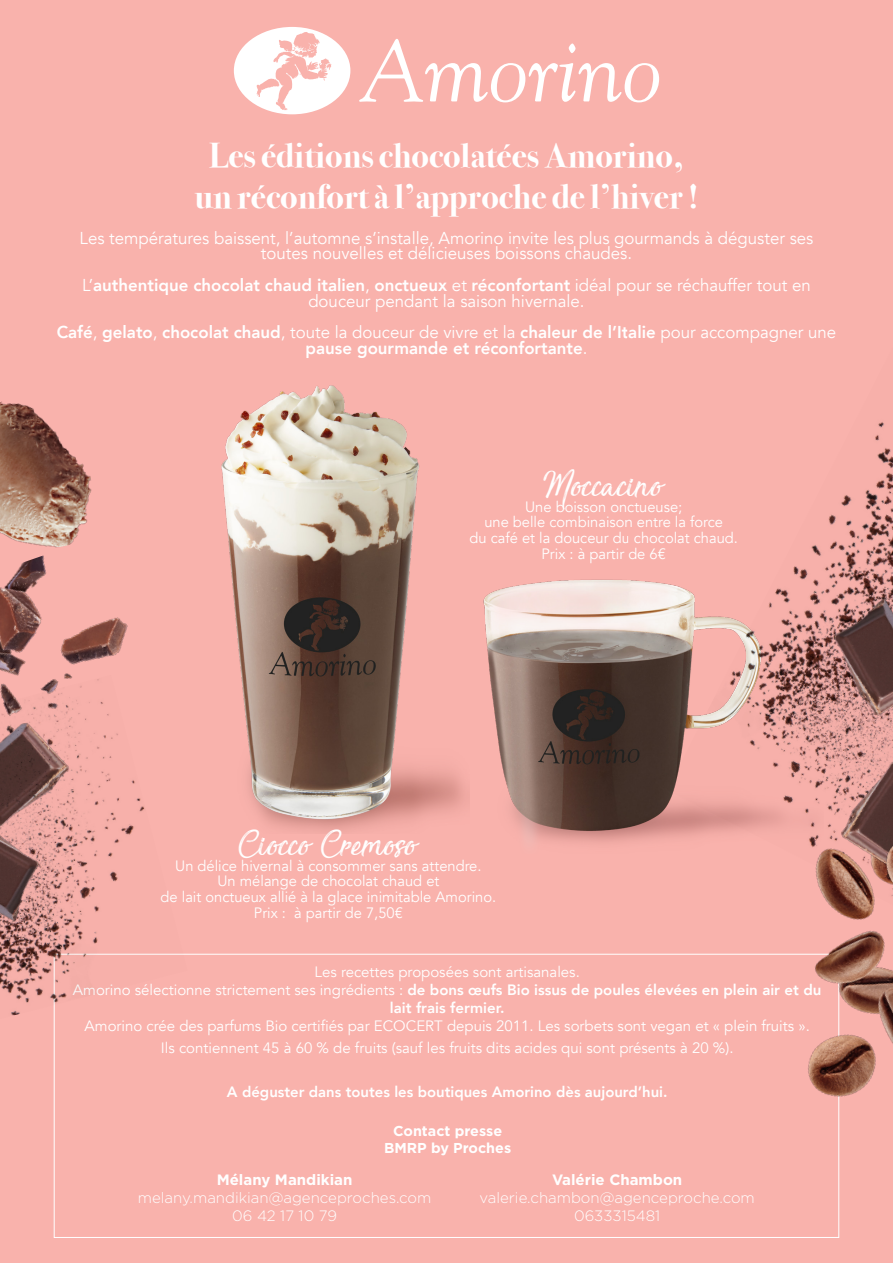
<style>
.page{position:relative;width:893px;height:1263px;background:#f9b2ac}
.page>*{position:absolute;margin:0;border:0;box-sizing:border-box;transform-origin:0 0}
.t1{font:47.1px "Sensations and Qualities";color:#fff}
.t2{font:700 34.5px "Bodoni Svty Two OSITCTT";color:#fff}
.t3{font:800 17.25px/15.8px "Avenir";color:#fff;text-align:center}
.t4{font:17.25px/15.8px "Avenir";color:#fff;text-align:center}
.t5{font:15px "Avenir";color:#fff}
.t6{font:800 15px/18px "Avenir";color:#fff;text-align:center}
.t7{font:300 15px "Gotham";color:#fff}
.t8{font:700 15px "Gotham";color:#fff}
.t9{font:700 14.4px "Gotham";color:#fff}
.s1{font-weight:400}
</style>
<div class="page">
<svg style="left:234px;top:27px;width:116px;height:87px"></svg>
<svg style="left:359px;top:39px;width:300px;height:63px"></svg>
<img style="left:221px;top:385px;width:240px;height:446px">
<img style="left:461px;top:579px;width:206px;height:263px">
<img style="left:0;top:524px;width:224px;height:307px">
<img style="left:0;top:401px;width:103px;height:158px">
<img style="left:667px;top:422px;width:226px;height:415px">
<img style="left:807px;top:579px;width:86px;height:128px">
<img style="left:775px;top:707px;width:118px;height:89px">
<img style="left:832px;top:745px;width:61px;height:51px">
<img style="left:725px;top:796px;width:168px;height:329px">
<img style="left:0;top:675px;width:187px;height:347px">
<img style="left:0;top:802px;width:71px;height:135px">
<p class="t2" style="left:209px;top:135px;width:476px">Les éditions chocolatées Amorino,</p>
<p class="t2" style="left:194px;top:176px;width:506px">un réconfort à l’approche de l’hiver !</p>
<p class="t4" style="left:80px;top:230px;width:735px">Les températures baissent, l’automne s’installe, Amorino invite les plus gourmands à déguster ses toutes nouvelles et délicieuses boissons chaudes.</p>
<p class="t3" style="left:82px;top:277px;width:730px"><span class="s1">L’</span>authentique chocolat chaud italien<span class="s1">,</span> onctueux <span class="s1">et</span> réconfortant <span class="s1">idéal pour se réchauffer tout en</span></p>
<p class="t4" style="left:308px;top:293px;width:278px">douceur pendant la saison hivernale.</p>
<p class="t3" style="left:57px;top:324px;width:781px">Café<span class="s1">,</span> gelato<span class="s1">,</span> chocolat chaud<span class="s1">, toute la douceur de vivre et la</span> chaleur de l’Italie <span class="s1">pour accompagner une </span>pause gourmande et réconfortante<span class="s1">.</span></p>
<p class="t1" style="left:543px;top:462px;width:122px">Moccacino</p>
<p class="t5" style="left:525px;top:497px;width:159px">Une boisson onctueuse;</p>
<p class="t5" style="left:484px;top:513px;width:240px">une belle combinaison entre la force</p>
<p class="t5" style="left:469px;top:529px;width:270px">du café et la douceur du chocolat chaud.</p>
<p class="t5" style="left:542px;top:545px;width:126px">Prix : à partir de 6€</p>
<p class="t1" style="left:239px;top:821px;width:181px">Ciocco Cremoso</p>
<p class="t5" style="left:175px;top:856px;width:308px">Un délice hivernal à consommer sans attendre.</p>
<p class="t5" style="left:217px;top:872px;width:223px">Un mélange de chocolat chaud et</p>
<p class="t5" style="left:161px;top:888px;width:337px">de lait onctueux allié à la glace inimitable Amorino.</p>
<p class="t5" style="left:254px;top:904px;width:150px">Prix : à partir de 7,50€</p>
<p class="t5" style="left:315px;top:962px;width:267px">Les recettes proposées sont artisanales.</p>
<p class="t6" style="left:73px;top:980px;width:750px"><span class="s1">Amorino sélectionne strictement ses ingrédients :</span> de bons œufs Bio issus de poules élevées en plein air et du lait frais fermier.</p>
<p class="t5" style="left:85px;top:1016px;width:727px">Amorino crée des parfums Bio certifiés par ECOCERT depuis 2011. Les sorbets sont vegan et « plein fruits ».</p>
<p class="t5" style="left:161px;top:1038px;width:574px">Ils contiennent 45 à 60 % de fruits (sauf les fruits dits acides qui sont présents à 20 %).</p>
<p class="t6" style="left:227px;top:1082px;width:442px">A déguster dans toutes les boutiques Amorino dès aujourd’hui.</p>
<p class="t9" style="left:393px;top:1121px;width:110px">Contact presse</p>
<p class="t9" style="left:384px;top:1138px;width:129px">BMRP by Proches</p>
<p class="t8" style="left:552px;top:1170px;width:132px">Valérie Chambon</p>
<p class="t7" style="left:479px;top:1188px;width:277px">valerie.chambon@agenceproche.com</p>
<p class="t7" style="left:574px;top:1206px;width:88px">0633315481</p>
<p class="t8" style="left:217px;top:1170px;width:137px">Mélany Mandikian</p>
<p class="t7" style="left:138px;top:1188px;width:295px">melany.mandikian@agenceproches.com</p>
<p class="t7" style="left:232px;top:1206px;width:106px">06 42 17 10 79</p>
</div>
